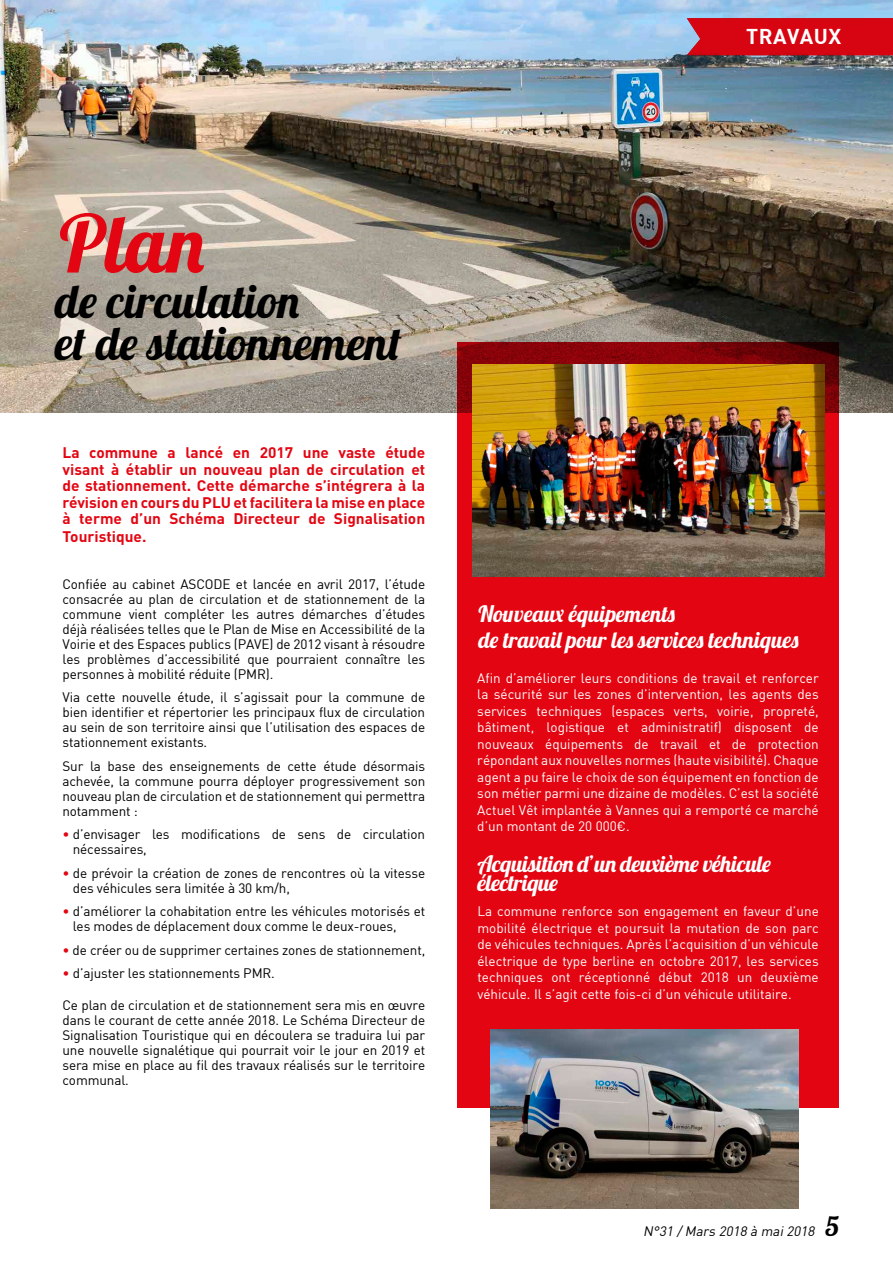
<style>
.page{position:relative;width:893px;height:1263px;background:#fff}
.page>*{position:absolute;margin:0;border:0;box-sizing:border-box;transform-origin:0 0}
.t1{font:79.5px "Lobster 1.4";color:#e30612}
.t2{font:46.5px/42.3px "Lobster 1.4";letter-spacing:.05em;color:#000}
.t3{font:22.5px/19.5px "Lobster 1.4";letter-spacing:.025em;color:#fff}
.t4{font:21px "DIN Bold";letter-spacing:.02em;color:#fff}
.t5{font:700 15.15px/16.5px "DIN";color:#e30612;text-align:justify}
.t6{font:13.5px/15px "DIN";letter-spacing:-.01em;color:#000;text-align:justify}
.t7{font:13.5px/16.5px "DIN";color:#fff;text-align:justify}
.t8{font:italic 13.5px "DIN";color:#000}
.s1{color:#e30612}
.s2{font-family:"DIN Regular Alternate"}
.s3{font-family:"Lobster 1.4";font-style:normal;font-size:27px}
</style>
<div class="page">
<img style="left:14px;top:0;width:879px;height:412px">
<div style="left:457px;top:343px;width:382px;height:765px;background:#e30612"></div>
<img style="left:472px;top:365px;width:352px;height:212px">
<svg style="left:687px;top:18px;width:206px;height:37px;background:#d30b18"></svg>
<img style="left:0;top:0;width:14px;height:413px">
<img style="left:491px;top:1030px;width:308px;height:179px">
<h3 class="t4" style="left:746px;top:23px;width:96px">TRAVAUX</h3>
<h1 class="t1" style="left:60px;top:193px;width:146px">Plan</h1>
<h2 class="t2" style="left:55px;top:279px;width:348px">de circulation<br>et de stationnement</h2>
<p class="t5" style="left:63px;top:444px;width:364px">La commune a lancé en 2017 une vaste étude visant à établir un nouveau plan de circulation et de stationnement. Cette démarche s’intégrera à la révision en cours du PLU et facilitera la mise en place à terme d’un Schéma Directeur de Signalisation</p>
<p class="t5" style="left:63px;top:528px;width:85px">Touristique.</p>
<p class="t6" style="left:63px;top:576px;width:364px">Confiée au cabinet ASCODE et lancée en avril 2017, l’étude consacrée au plan de circulation et de stationnement de la commune vient compléter les autres démarches d’études déjà réalisées telles que le Plan de Mise en Accessibilité de la Voirie et des Espaces publics (PAVE) de 2012 visant à résoudre les problèmes d’accessibilité que pourraient connaître les personnes à mobilité réduite (PMR).</p>
<p class="t6" style="left:63px;top:689px;width:364px">Via cette nouvelle étude, il s’agissait pour la commune de bien identifier et répertorier les principaux flux de circulation au sein de son territoire ainsi que l’utilisation des espaces de stationnement existants.</p>
<p class="t6" style="left:63px;top:758px;width:364px">Sur la base des enseignements de cette étude désormais achevée, la commune pourra déployer progressivement son nouveau plan de circulation et de stationnement qui permettra notamment :</p>
<p class="t6" style="left:73px;top:826px;width:354px;text-indent:-10px"><span class="s1">•</span> d’envisager les modifications de sens de circulation nécessaires,</p>
<p class="t6" style="left:73px;top:865px;width:354px;text-indent:-10px"><span class="s1">•</span> de prévoir la création de zones de rencontres où la vitesse des véhicules sera limitée à 30 km/h,</p>
<p class="t6" style="left:73px;top:903px;width:354px;text-indent:-10px"><span class="s1">•</span> d’améliorer la cohabitation entre les véhicules motorisés et les modes de déplacement doux comme le deux-roues,</p>
<p class="t6" style="left:63px;top:942px;width:364px"><span class="s1">•</span> de créer ou de supprimer certaines zones de stationnement,</p>
<p class="t6" style="left:63px;top:965px;width:214px"><span class="s1">•</span> d’ajuster les stationnements PMR.</p>
<p class="t6" style="left:63px;top:997px;width:364px">Ce plan de circulation et de stationnement sera mis en œuvre dans le courant de cette année 2018. Le Schéma Directeur de Signalisation Touristique qui en découlera se traduira lui par une nouvelle signalétique qui pourrait voir le jour en 2019 et sera mise en place au fil des travaux réalisés sur le territoire communal.</p>
<h3 class="t3" style="left:478px;top:601px;width:322px;line-height:25.5px">Nouveaux équipements<br>de travail pour les services techniques</h3>
<p class="t7" style="left:477px;top:669px;width:343px">Afin d’améliorer leurs conditions de travail et renforcer la sécurité sur les zones d’intervention, les agents des services techniques (espaces verts, voirie, propreté, bâtiment, logistique et administratif) disposent de nouveaux équipements de travail et de protection répondant aux nouvelles normes (haute visibilité). Chaque agent a pu faire le choix de son équipement en fonction de son métier parmi une dizaine de modèles. C’est la société Actuel Vêt implantée à Vannes qui a remporté ce marché d’un montant de 20 000<span class="s2">€</span>.</p>
<h3 class="t3" style="left:477px;top:854px;width:295px">Acquisition d’un deuxième véhicule électrique</h3>
<p class="t7" style="left:477px;top:903px;width:343px">La commune renforce son engagement en faveur d’une mobilité électrique et poursuit la mutation de son parc de véhicules techniques. Après l’acquisition d’un véhicule électrique de type berline en octobre 2017, les services techniques ont réceptionné début 2018 un deuxième véhicule. Il s’agit cette fois-ci d’un véhicule utilitaire.</p>
<p class="t8" style="left:643px;top:1223px;width:197px">N°31 /Mars 2018 à mai2018 <span class="s3">5</span></p>
</div>
